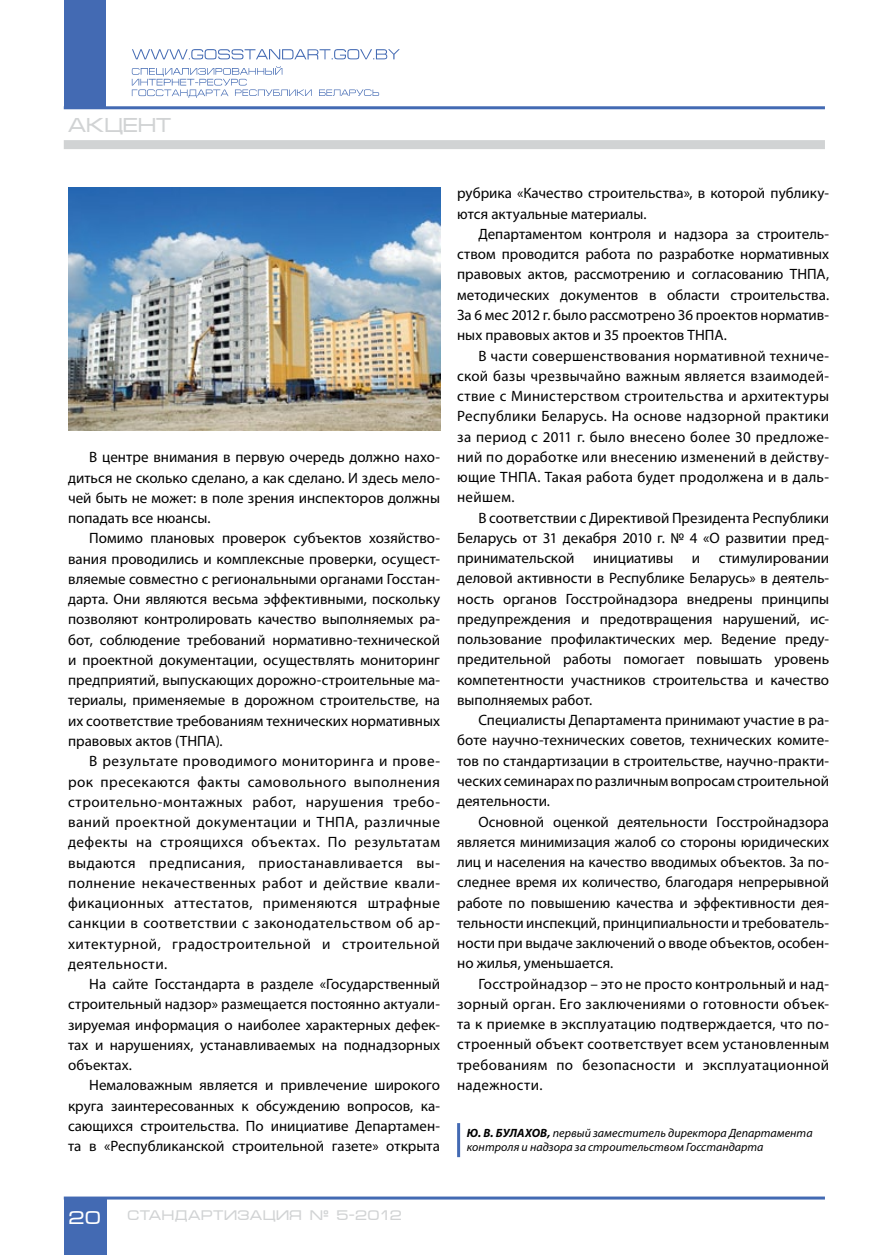
<style>
.page{position:relative;width:893px;height:1255px;background:#fff}
.page>*{position:absolute;margin:0;border:0;box-sizing:border-box;transform-origin:0 0}
.t1{font:19.5px "Micra Di";color:#d1d3d4}
.t2{font:18px "Micra Di";color:#fff}
.t3{font:15px/20.2px "Myriad Pro";letter-spacing:.005em;color:#000;text-align:justify}
.t4{font:13.5px "Micra Di";letter-spacing:.01em;color:#d1d3d4}
.t5{font:italic 12px/14.4px "Myriad Pro";letter-spacing:.005em;color:#000}
.s1{font-weight:700}
</style>
<div class="page">
<div style="left:64px;top:0;width:42px;height:108px;background:#436ab3"></div>
<hr style="left:64px;top:106px;width:761px;height:3px;background:#436ab3">
<div style="left:64px;top:140px;width:761px;height:9px;background:#d1d3d4"></div>
<div style="left:64px;top:1197px;width:42px;height:57px;background:#436ab3"></div>
<hr style="left:64px;top:1196px;width:761px;height:3px;background:#436ab3">
<hr style="left:457px;top:1123px;width:3px;height:34px;background:#436ab3">
<img style="left:68px;top:187px;width:373px;height:243px">
<svg style="left:132px;top:49px;width:268px;height:10px"></svg>
<svg style="left:132px;top:66px;width:247px;height:32px"></svg>
<h1 class="t1" style="left:68px;top:114px;width:19px">АКЦЕНТ</h1>
<p class="t3" style="left:68px;top:447px;width:374px;text-indent:21px">В центре внимания в первую очередь должно нахо&shy;диться не сколько сделано, а как сделано. И здесь мело&shy;чей быть не может: в поле зрения инспекторов должны попадать все нюансы.</p>
<p class="t3" style="left:68px;top:528px;width:374px;text-indent:21px">Помимо плановых проверок субъектов хозяйство&shy;вания проводились и комплексные проверки, осущест&shy;вляемые совместно с региональными органами Госстан&shy;дарта. Они являются весьма эффективными, поскольку позволяют контролировать качество выполняемых ра&shy;бот, соблюдение требований нормативно-технической и проектной документации, осуществлять мониторинг предприятий, выпускающих дорожно-строительные ма&shy;териалы, применяемые в дорожном строительстве, на их соответствие требованиям технических нормативных правовых актов (ТНПА).</p>
<p class="t3" style="left:68px;top:750px;width:374px;text-indent:21px">В результате проводимого мониторинга и прове&shy;рок пресекаются факты самовольного выполнения строительно-монтажных работ, нарушения требо&shy;ваний проектной документации и ТНПА, различные дефекты на строящихся объектах. По результатам выдаются предписания, приостанавливается вы&shy;полнение некачественных работ и действие квали&shy;фикационных аттестатов, применяются штрафные санкции в соответствии с законодательством об ар&shy;хитектурной, градостроительной и строительной деятельности.</p>
<p class="t3" style="left:68px;top:973px;width:374px;text-indent:21px">На сайте Госстандарта в разделе «Государственный строительный надзор» размещается постоянно актуали&shy;зируемая информация о наиболее характерных дефек&shy;тах и нарушениях, устанавливаемых на поднадзорных объектах.</p>
<p class="t3" style="left:68px;top:1074px;width:374px;text-indent:21px">Немаловажным является и привлечение широкого круга заинтересованных к обсуждению вопросов, ка&shy;сающихся строительства. По инициативе Департамен&shy;та в «Республиканской строительной газете» открыта</p>
<p class="t3" style="left:457px;top:183px;width:374px">рубрика «Качество строительства», в которой публику&shy;ются актуальные материалы.</p>
<p class="t3" style="left:457px;top:223px;width:374px;text-indent:21px">Департаментом контроля и надзора за строитель&shy;ством проводится работа по разработке нормативных правовых актов, рассмотрению и согласованию ТНПА, методических документов в области строительства.<br>За 6 мес 2012 г. было рассмотрено 36 проектов норматив&shy;ных правовых актов и 35 проектов ТНПА.</p>
<p class="t3" style="left:457px;top:345px;width:374px;text-indent:21px">В части совершенствования нормативной техниче&shy;ской базы чрезвычайно важным является взаимодей&shy;ствие с Министерством строительства и архитектуры Республики Беларусь. На основе надзорной практики за период с 2011 г. было внесено более 30 предложе&shy;ний по доработке или внесению изменений в действу&shy;ющие ТНПА. Такая работа будет продолжена и в даль&shy;нейшем.</p>
<p class="t3" style="left:457px;top:507px;width:374px;text-indent:21px">В соответствии с Директивой Президента Республики Беларусь от 31 декабря 2010 г. № 4 «О развитии пред&shy;принимательской инициативы и стимулировании деловой активности в Республике Беларусь» в деятель&shy;ность органов Госстройнадзора внедрены принципы предупреждения и предотвращения нарушений, ис&shy;пользование профилактических мер. Ведение преду&shy;предительной работы помогает повышать уровень компетентности участников строительства и качество выполняемых работ.</p>
<p class="t3" style="left:457px;top:709px;width:374px;text-indent:21px">Специалисты Департамента принимают участие в ра&shy;боте научно-технических советов, технических комите&shy;тов по стандартизации в строительстве, научно-практи&shy;ческих семинарах по различным вопросам строительной деятельности.</p>
<p class="t3" style="left:457px;top:811px;width:374px;text-indent:21px">Основной оценкой деятельности Госстройнадзора является минимизация жалоб со стороны юридических лиц и населения на качество вводимых объектов. За по&shy;следнее время их количество, благодаря непрерывной работе по повышению качества и эффективности дея&shy;тельности инспекций, принципиальности и требователь&shy;ности при выдаче заключений о вводе объектов, особен&shy;но жилья, уменьшается.</p>
<p class="t3" style="left:457px;top:973px;width:374px;text-indent:21px">Госстройнадзор – это не просто контрольный и над&shy;зорный орган. Его заключениями о готовности объек&shy;та к приемке в эксплуатацию подтверждается, что по&shy;строенный объект соответствует всем установленным требованиям по безопасности и эксплуатационной надежности.</p>
<p class="t5" style="left:467px;top:1125px;width:347px"><span class="s1">Ю. В. БУЛАХОВ,</span> первый заместитель директора Департамента контроля и надзора за строительством Госстандарта</p>
<p class="t2" style="left:68px;top:1206px;width:34px">20</p>
<p class="t4" style="left:128px;top:1206px;width:276px">стандартизация № 5-2012</p>
</div>
